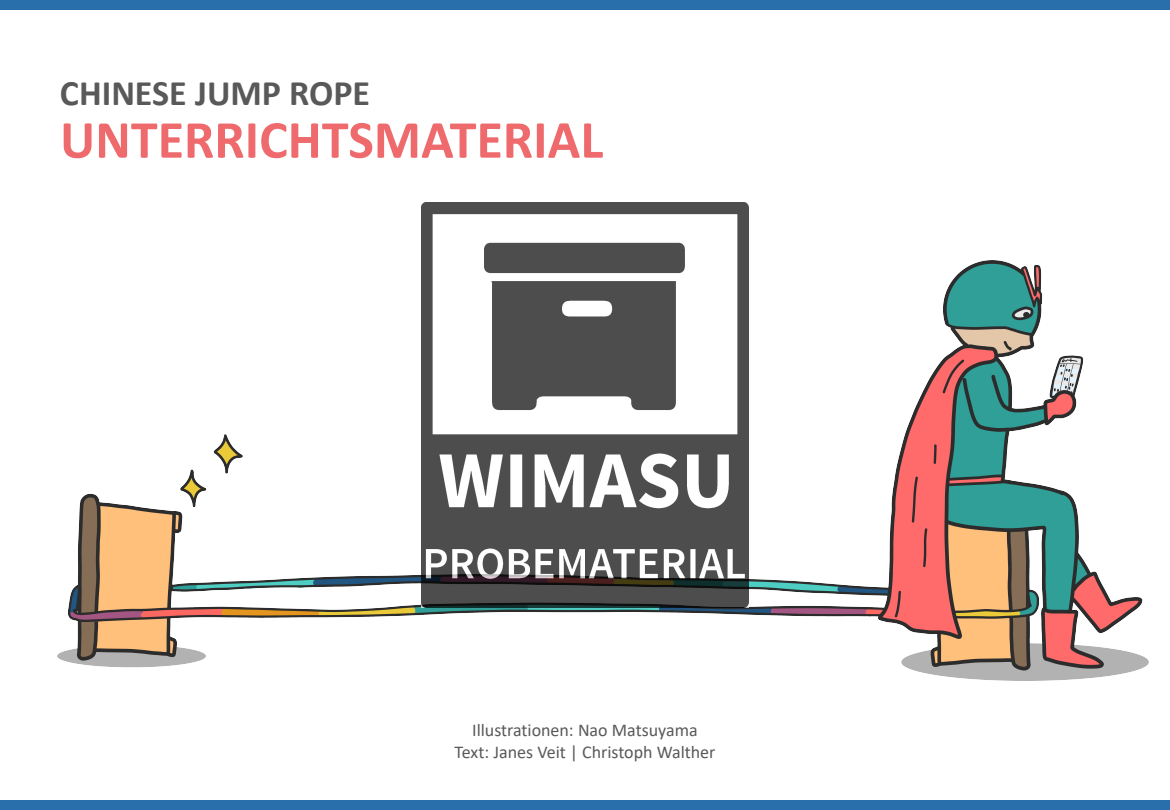
<style>
.page{position:relative;width:1170px;height:810px;background:#fff}
.page>*{position:absolute;margin:0;border:0;box-sizing:border-box;transform-origin:0 0}
.t1{font:700 54px "Calibri";color:#ee6a6c}
.t2{font:700 36px "Calibri";color:#595959}
.t3{font:18px/22.4px "Calibri";color:#595959;text-align:center}
</style>
<div class="page">
<div style="left:0;top:0;width:1170px;height:10px;background:#286fab"></div>
<div style="left:0;top:800px;width:1170px;height:10px;background:#286fab"></div>
<img style="left:58px;top:260px;width:1090px;height:420px">
<img style="left:421px;top:202px;width:328px;height:406px">
<h2 class="t2" style="left:60px;top:71px;width:312px">CHINESE JUMP ROPE</h2>
<h1 class="t1" style="left:60px;top:106px;width:545px">UNTERRICHTSMATERIAL</h1>
<p class="t3" style="left:455px;top:719px;width:262px">Illustrationen: Nao Matsuyama<br>Text: Janes Veit | Christoph Walther</p>
</div>
